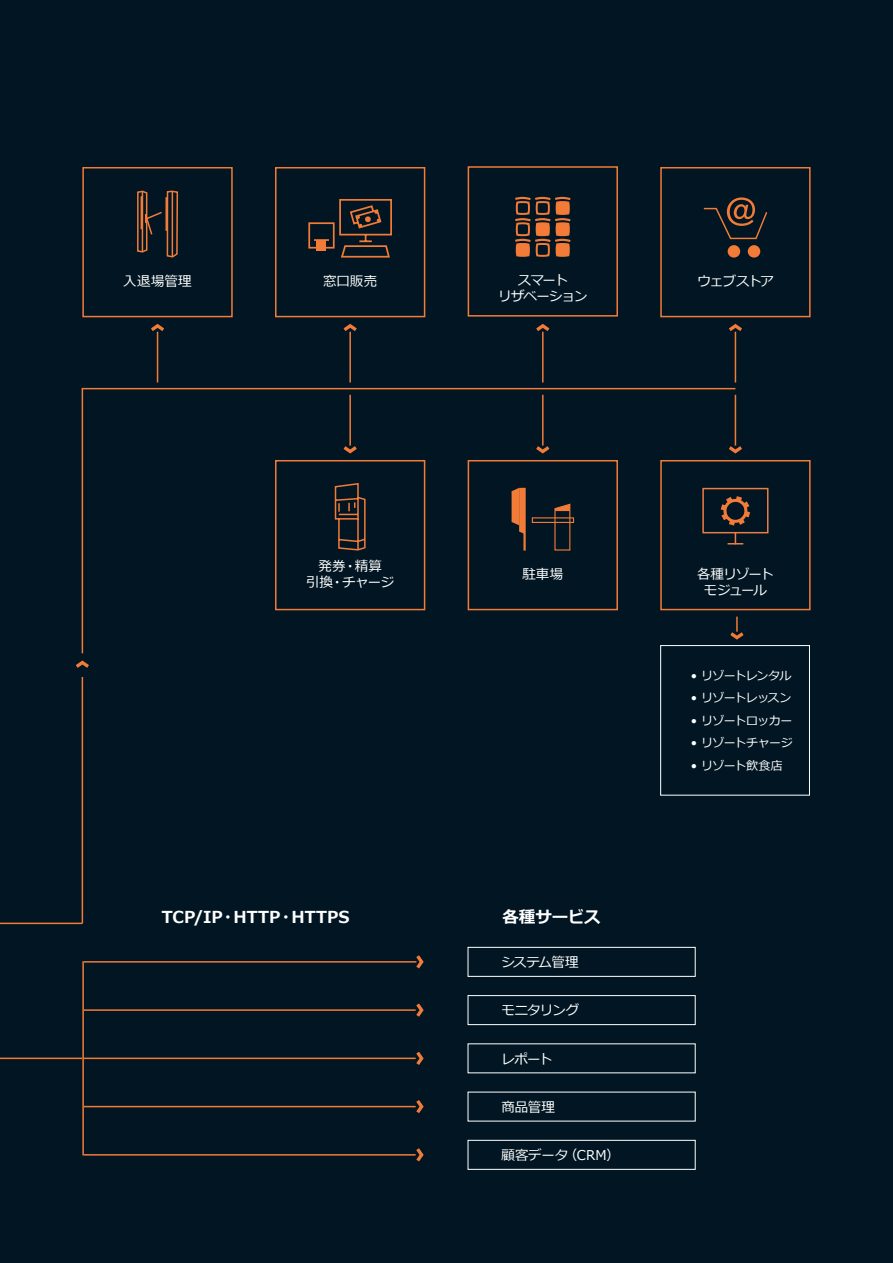
<style>
.page{position:relative;width:893px;height:1263px;background:#011622}
.page>*{position:absolute;margin:0;border:0;box-sizing:border-box;transform-origin:0 0}
.t1{font:700 16.5px "Meiryo";letter-spacing:-.005em;color:#fff}
.t2{font:13.5px "Meiryo";letter-spacing:-.035em;color:#fff}
.t3{font:13.5px/16.2px "Meiryo";letter-spacing:-.065em;color:#fff;text-align:center}
.t4{font:13.5px/16.2px "Meiryo";letter-spacing:-.015em;color:#fff;text-align:center}
.t5{font:13.5px "Meiryo";color:#fff}
.t6{font:12px "Meiryo";letter-spacing:-.05em;color:#fff}
.t7{font:12px "Meiryo";letter-spacing:-.07em;color:#fff}
</style>
<div class="page">
<svg style="left:151px;top:324px;width:13px;height:7px"></svg>
<hr style="left:157px;top:332px;width:1px;height:50px;background:#f37b38">
<svg style="left:729px;top:446px;width:13px;height:7px"></svg>
<hr style="left:735px;top:395px;width:1px;height:50px;background:#f37b38">
<svg style="left:344px;top:324px;width:13px;height:7px"></svg>
<hr style="left:349px;top:332px;width:2px;height:50px;background:#f37b38">
<svg style="left:344px;top:446px;width:13px;height:7px"></svg>
<hr style="left:349px;top:395px;width:2px;height:50px;background:#f37b38">
<svg style="left:536px;top:324px;width:13px;height:7px"></svg>
<hr style="left:542px;top:332px;width:2px;height:50px;background:#f37b38">
<svg style="left:729px;top:324px;width:13px;height:7px"></svg>
<hr style="left:735px;top:332px;width:1px;height:50px;background:#f37b38">
<svg style="left:536px;top:446px;width:13px;height:7px"></svg>
<hr style="left:542px;top:395px;width:2px;height:50px;background:#f37b38">
<hr style="left:0;top:923px;width:82px;height:1px;background:#f37b38">
<hr style="left:82px;top:677px;width:1px;height:246px;background:#f37b38">
<hr style="left:82px;top:389px;width:1px;height:264px;background:#f37b38">
<hr style="left:82px;top:388px;width:653px;height:1px;background:#f37b38">
<svg style="left:76px;top:660px;width:13px;height:8px"></svg>
<div style="left:468px;top:947px;width:228px;height:30px;border:1px solid #fff"></div>
<div style="left:468px;top:995px;width:228px;height:30px;border:1px solid #fff"></div>
<div style="left:468px;top:1140px;width:228px;height:30px;border:1px solid #fff"></div>
<hr style="left:84px;top:1057px;width:332px;height:2px;background:#f37b38">
<svg style="left:416px;top:1052px;width:8px;height:13px"></svg>
<hr style="left:85px;top:961px;width:331px;height:1px;background:#f37b38">
<svg style="left:416px;top:955px;width:8px;height:13px"></svg>
<hr style="left:84px;top:1009px;width:332px;height:2px;background:#f37b38">
<svg style="left:416px;top:1003px;width:8px;height:14px"></svg>
<hr style="left:84px;top:1106px;width:332px;height:1px;background:#f37b38">
<svg style="left:416px;top:1100px;width:8px;height:13px"></svg>
<hr style="left:84px;top:1154px;width:332px;height:1px;background:#f37b38">
<svg style="left:416px;top:1148px;width:8px;height:13px"></svg>
<hr style="left:82px;top:962px;width:2px;height:193px;background:#f37b38">
<hr style="left:0;top:1057px;width:82px;height:2px;background:#f37b38">
<div style="left:82px;top:167px;width:151px;height:150px;border:2px solid #f37b38"></div>
<svg style="left:137px;top:190px;width:42px;height:68px"></svg>
<div style="left:275px;top:167px;width:150px;height:150px;border:2px solid #f37b38"></div>
<svg style="left:308px;top:199px;width:84px;height:59px"></svg>
<div style="left:468px;top:166px;width:150px;height:151px;border:2px solid #f37b38"></div>
<svg style="left:515px;top:196px;width:56px;height:61px"></svg>
<div style="left:660px;top:167px;width:151px;height:150px;border:2px solid #f37b38"></div>
<div style="left:728px;top:245px;width:12px;height:13px;background:#f37b38;border-radius:50%"></div>
<div style="left:748px;top:245px;width:12px;height:13px;background:#f37b38;border-radius:50%"></div>
<svg style="left:703px;top:197px;width:65px;height:43px"></svg>
<div style="left:275px;top:460px;width:150px;height:150px;border:2px solid #f37b38"></div>
<svg style="left:334px;top:483px;width:32px;height:68px"></svg>
<div style="left:468px;top:460px;width:150px;height:150px;border:2px solid #f37b38"></div>
<hr style="left:523px;top:488px;width:3px;height:63px;background:#f37b38">
<svg style="left:512px;top:488px;width:12px;height:46px"></svg>
<svg style="left:554px;top:503px;width:17px;height:48px"></svg>
<div style="left:532px;top:517px;width:42px;height:6px;border:1px solid #f37b38"></div>
<div style="left:660px;top:645px;width:150px;height:150px;border:1px solid #fff"></div>
<svg style="left:730px;top:617px;width:14px;height:23px"></svg>
<div style="left:660px;top:460px;width:151px;height:150px;border:2px solid #f37b38"></div>
<svg style="left:702px;top:487px;width:67px;height:58px"></svg>
<p class="t2" style="left:123px;top:272px;width:70px">入退場管理</p>
<p class="t2" style="left:323px;top:272px;width:56px">窓口販売</p>
<p class="t3" style="left:498px;top:273px;width:91px">スマート<br>リザベーション</p>
<p class="t2" style="left:697px;top:272px;width:78px">ウェブストア</p>
<p class="t4" style="left:306px;top:558px;width:90px">発券・精算<br>引換・チャージ</p>
<p class="t2" style="left:522px;top:565px;width:42px">駐車場</p>
<p class="t1" style="left:162px;top:905px;width:189px">TCP/IP・HTTP・HTTPS</p>
<p class="t1" style="left:502px;top:905px;width:100px">各種サービス</p>
<p class="t2" style="left:501px;top:953px;width:79px">システム管理</p>
<p class="t2" style="left:501px;top:1001px;width:79px">モニタリング</p>
<p class="t2" style="left:501px;top:1049px;width:52px">レポート</p>
<p class="t2" style="left:501px;top:1097px;width:55px">商品管理</p>
<p class="t5" style="left:501px;top:1146px;width:120px">顧客データ（CRM）</p>
<p class="t3" style="left:697px;top:567px;width:78px">各種リゾートモジュール</p>
<p class="t7" style="left:691px;top:667px;width:102px">• リゾートレンタル</p>
<p class="t6" style="left:691px;top:690px;width:102px">• リゾートレッスン</p>
<p class="t6" style="left:691px;top:712px;width:103px">• リゾートロッカー</p>
<p class="t6" style="left:691px;top:735px;width:104px">• リゾートチャージ</p>
<p class="t6" style="left:691px;top:757px;width:94px">• リゾート飲食店</p>
</div>
